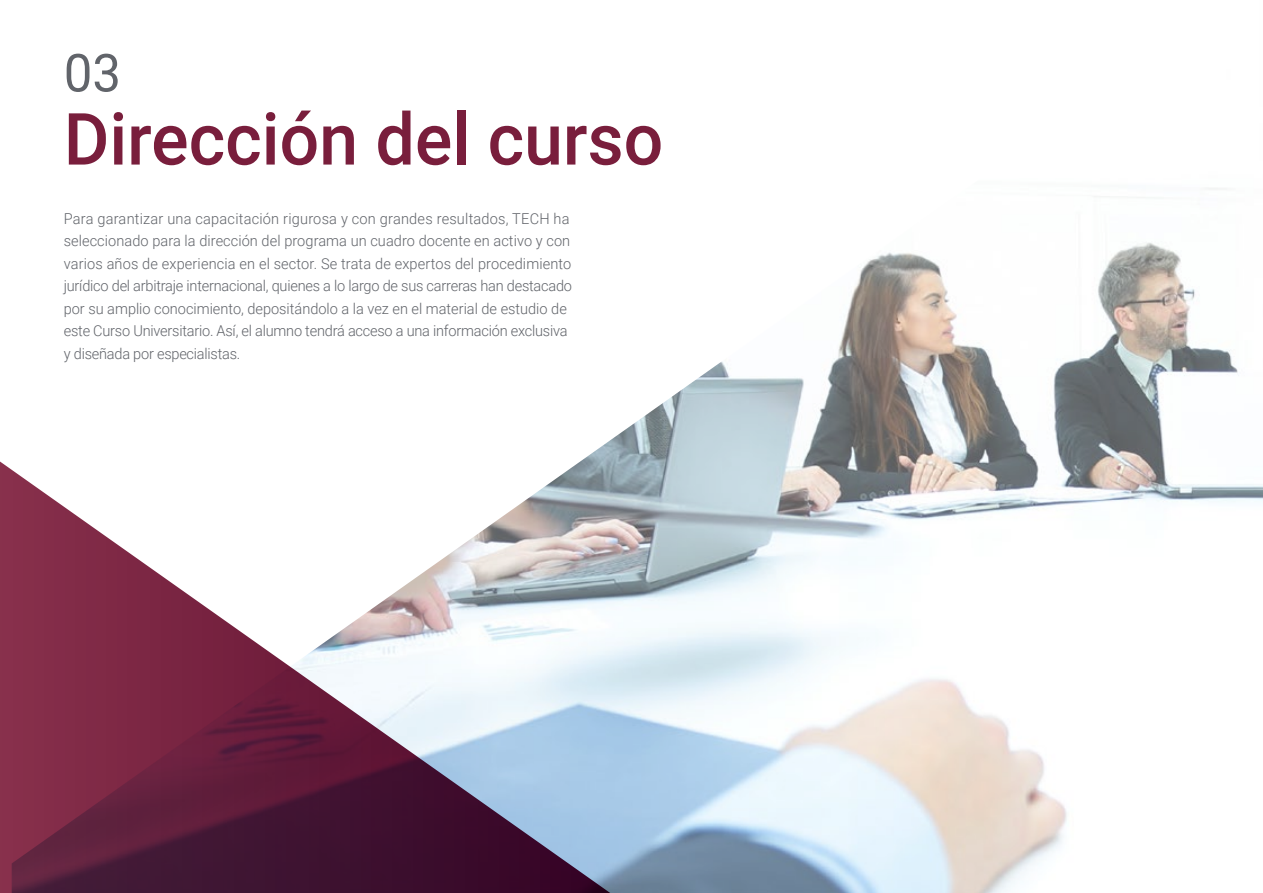
<style>
.page{position:relative;width:1263px;height:893px;background:#fff}
.page>*{position:absolute;margin:0;border:0;box-sizing:border-box;transform-origin:0 0}
.t1{font:500 72px "Roboto";color:#791e3c}
.t2{font:52.5px "Roboto";color:#61646a}
.t3{font:300 15px/22.5px "Roboto";color:#61646a}
</style>
<div class="page">
<img style="left:602px;top:188px;width:661px;height:705px">
<svg style="left:0;top:446px;width:640px;height:447px"></svg>
<h2 class="t2" style="left:64px;top:36px;width:59px">03</h2>
<h1 class="t1" style="left:64px;top:89px;width:601px">Dirección del curso</h1>
<p class="t3" style="left:64px;top:207px;width:510px">Para garantizar una capacitación rigurosa y con grandes resultados, TECH ha seleccionado para la dirección del programa un cuadro docente en activo y con varios años de experiencia en el sector. Se trata de expertos del procedimiento jurídico del arbitraje internacional, quienes a lo largo de sus carreras han destacado por su amplio conocimiento, depositándolo a la vez en el material de estudio de este Curso Universitario. Así, el alumno tendrá acceso a una información exclusiva y diseñada por especialistas.</p>
</div>
